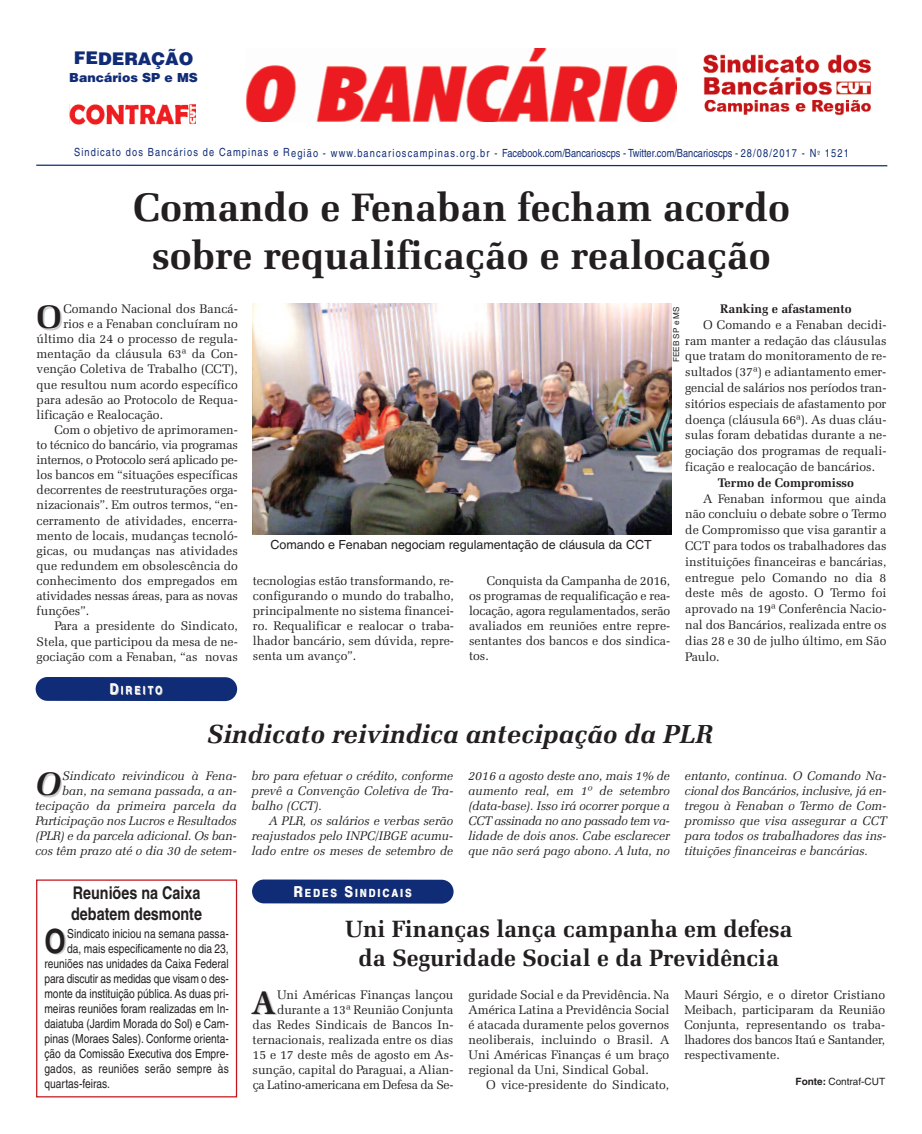
<style>
.page{position:relative;width:922px;height:1134px;background:#fff}
.page>*{position:absolute;margin:0;border:0;box-sizing:border-box;transform-origin:0 0}
.t1{font:700 40px/48px "Zapf Elliptical 711 BT";color:#231f20;text-align:center}
.t2{font:700 condensed 33.38px "Helvetica";color:#231f20}
.t3{font:700 32.62px "Zapf Elliptical 711 BT";color:#231f20}
.t4{font:italic 700 32.62px "Zapf Elliptical 711 BT";color:#231f20}
.t5{font:italic 700 26.25px "Zapf Elliptical 711 BT";color:#231f20}
.t6{font:700 23.75px/28.5px "Zapf Elliptical 711 BT";color:#231f20;text-align:center}
.t7{font:700 condensed 17.5px/21px "Helvetica";color:#231f20}
.t8{font:900 17.5px "Helvetica";color:#112c77}
.t9{font:12.5px/15px "Zapf Elliptical 711 BT";color:#231f20;text-align:justify}
.t10{font:italic 12.5px/15px "Zapf Elliptical 711 BT";color:#231f20;text-align:justify}
.t11{font:condensed 12.5px "Helvetica";color:#231f20}
.t12{font:12.5px "Zapf Elliptical 711 BT";letter-spacing:-.02em;color:#231f20}
.t13{font:12.5px "Helvetica";color:#231f20}
.t14{font:700 12.5px "Zapf Elliptical 711 BT";color:#231f20}
.t15{font:12.5px "Zapf Elliptical 711 BT";letter-spacing:-.03em;color:#231f20}
.t16{font:900 12.5px "Helvetica";color:#112c77}
.t17{font:condensed 11.25px "Helvetica";letter-spacing:.1em;color:#112c77}
.t18{font:700 condensed 11.25px "Helvetica";letter-spacing:.2em;color:#fff}
.t19{font:10px "Helvetica";color:#231f20}
.t20{font:8.12px "Helvetica";color:#231f20}
.s1{font-size:8.5px}
.s2{font-size:15px}
.s3{color:#ccc}
.s4{font-weight:700}
</style>
<div class="page">
<svg style="left:36px;top:164px;width:852px;height:3px"></svg>
<img style="left:703px;top:54px;width:168px;height:62px">
<img style="left:246px;top:48px;width:430px;height:74px">
<img style="left:69px;top:104px;width:127px;height:21px">
<div style="left:36px;top:677px;width:201px;height:24px;background:#112c77;border-radius:12px"></div>
<div style="left:252px;top:879px;width:201px;height:25px;background:#112c77;border-radius:12px"></div>
<img style="left:252px;top:304px;width:419px;height:230px">
<div style="left:36px;top:879px;width:201px;height:218px;border:1px solid #c4121a"></div>
<h3 class="t8" style="left:74px;top:48px;width:121px">FEDERAÇÃO</h3>
<p class="t16" style="left:69px;top:70px;width:130px">Bancários SP e MS</p>
<p class="t17" style="left:74px;top:149px;width:776px">Sindicato dos Bancários de Campinas e Região - www.bancarioscampinas.org.br - Facebook.com/Bancarioscps -Twitter.com/Bancarioscps - 28/08/2017 - N<span class="s1">º</span> 1521</p>
<h1 class="t1" style="left:133px;top:186px;width:658px">Comando e Fenaban fecham acordo sobre requalificação e realocação</h1>
<h3 class="t3" style="left:37px;top:304px;width:27px">O</h3>
<p class="t9" style="left:63px;top:302px;width:176px">Comando Nacional dos Bancá-</p>
<p class="t9" style="left:63px;top:317px;width:176px">rios e a Fenaban concluíram no</p>
<p class="t9" style="left:37px;top:332px;width:203px">último dia 24 o processo de regula-</p>
<p class="t9" style="left:37px;top:348px;width:203px">mentação da cláusula 63ª da Con-</p>
<p class="t9" style="left:37px;top:363px;width:203px">venção Coletiva de Trabalho (CCT),</p>
<p class="t9" style="left:37px;top:378px;width:203px">que resultou num acordo específico</p>
<p class="t9" style="left:37px;top:393px;width:203px">para adesão ao Protocolo de Requa-</p>
<p class="t9" style="left:37px;top:408px;width:128px">lificação e Realocação.</p>
<p class="t9" style="left:54px;top:423px;width:185px">Com o objetivo de aprimoramen-</p>
<p class="t12" style="left:37px;top:440px;width:203px">to técnico do bancário, via programas</p>
<p class="t15" style="left:37px;top:455px;width:203px">internos, o Protocolo será aplicado pe-</p>
<p class="t9" style="left:37px;top:469px;width:203px">los bancos em “situações específicas</p>
<p class="t9" style="left:37px;top:484px;width:202px">decorrentes de reestruturações orga-</p>
<p class="t9" style="left:37px;top:499px;width:203px">nizacionais”. Em outros termos, “en-</p>
<p class="t9" style="left:37px;top:514px;width:202px">cerramento de atividades, encerra-</p>
<p class="t9" style="left:37px;top:529px;width:203px">mento de locais, mudanças tecnoló-</p>
<p class="t9" style="left:37px;top:544px;width:203px">gicas, ou mudanças nas atividades</p>
<p class="t9" style="left:37px;top:559px;width:203px">que redundem em obsolescência do</p>
<p class="t9" style="left:37px;top:574px;width:203px">conhecimento dos empregados em</p>
<p class="t12" style="left:37px;top:591px;width:203px">atividades nessas áreas, para as novas</p>
<p class="t9" style="left:37px;top:605px;width:54px">funções”.</p>
<p class="t9" style="left:54px;top:620px;width:185px">Para a presidente do Sindicato,</p>
<p class="t9" style="left:37px;top:635px;width:203px">Stela, que participou da mesa de ne-</p>
<p class="t9" style="left:37px;top:650px;width:203px">gociação com a Fenaban, “as novas</p>
<p class="t18" style="left:110px;top:686px;width:54px"><span class="s2">D</span>IREITO</p>
<p class="t14" style="left:720px;top:304px;width:133px">Ranking e afastamento</p>
<p class="t9" style="left:685px;top:318px;width:203px;line-height:15.8px;text-indent:18px">O Comando e a Fenaban decidi&shy;ram manter a redação das cláusulas que tratam do monitoramento de re&shy;sultados (37ª) e adiantamento emer&shy;gencial de salários nos períodos tran&shy;sitórios especiais de afastamento por doença (cláusula 66ª). As duas cláu&shy;sulas foram debatidas durante a ne&shy;gociação dos programas de requali&shy;ficação e realocação de bancários.</p>
<p class="t14" style="left:717px;top:477px;width:137px">Termo de Compromisso</p>
<p class="t9" style="left:685px;top:491px;width:203px;line-height:15.8px;text-indent:18px">A Fenaban informou que ainda não concluiu o debate sobre o Termo de Compromisso que visa garantir a CCT para todos os trabalhadores das instituições financeiras e bancárias, entregue pelo Comando no dia 8 deste mês de agosto. O Termo foi aprovado na 19ª Conferência Nacio&shy;nal dos Bancários, realizada entre os dias 28 e 30 de julho último, em São Paulo.</p>
<p class="t20" style="left:673px;top:362px;width:57px;rotate:-90deg">FEEB SP e MS</p>
<p class="t13" style="left:270px;top:540px;width:383px">Comando e Fenaban negociam regulamentação de cláusula da CCT</p>
<p class="t9" style="left:253px;top:574px;width:203px">tecnologias estão transformando, re&shy;configurando o mundo do trabalho, principalmente no sistema financei&shy;ro. Requalificar e realocar o traba&shy;lhador bancário, sem dúvida, repre&shy;senta um avanço”.</p>
<p class="t9" style="left:469px;top:574px;width:203px;text-indent:18px">Conquista da Campanha de 2016, os programas de requalificação e rea&shy;locação, agora regulamentados, serão avaliados em reuniões entre repre&shy;sentantes dos bancos e dos sindica&shy;tos.</p>
<h3 class="t5" style="left:207px;top:724px;width:507px">Sindicato reivindica antecipação da PLR</h3>
<p class="t10" style="left:35px;top:769px;width:203px;text-align:right">Sindicato reivindicou à Fena&shy;ban, na semana passada, a an&shy;tecipação da primeira parcela da Participação nos Lucros e Resultados (PLR) e da parcela adicional. Os ban&shy;cos têm prazo até o dia 30 de setem-</p>
<p class="t10" style="left:252px;top:769px;width:203px">bro para efetuar o crédito, conforme prevê a Convenção Coletiva de Tra&shy;balho (CCT).</p>
<h3 class="t4" style="left:35px;top:771px;width:27px">O</h3>
<p class="t10" style="left:252px;top:814px;width:203px;text-indent:18px">A PLR, os salários e verbas serão reajustados pelo INPC/IBGE acumu&shy;lado entre os meses de setembro de</p>
<p class="t10" style="left:468px;top:769px;width:203px">2016 a agosto deste ano, mais 1% de aumento real, em 1º de setembro (data-base). Isso irá ocorrer porque a CCT assinada no ano passado tem va&shy;lidade de dois anos. Cabe esclarecer que não será pago abono. A luta, no</p>
<p class="t10" style="left:684px;top:769px;width:203px">entanto, continua. O Comando Na&shy;cional dos Bancários, inclusive, já en&shy;tregou à Fenaban o Termo de Com&shy;promisso que visa assegurar a CCT para todos os trabalhadores das ins&shy;tituições financeiras e bancárias.</p>
<h3 class="t7" style="left:71px;top:884px;width:132px">Reuniões na Caixa debatem desmonte</h3>
<h2 class="t2" style="left:44px;top:929px;width:23px">O</h2>
<p class="t11" style="left:67px;top:929px;width:163px">Sindicato iniciou na semana passa-</p>
<p class="t11" style="left:67px;top:944px;width:163px">da, mais especificamente no dia 23,</p>
<p class="t11" style="left:44px;top:959px;width:186px">reuniões nas unidades da Caixa Federal</p>
<p class="t11" style="left:44px;top:974px;width:186px">para discutir as medidas que visam o des-</p>
<p class="t11" style="left:44px;top:989px;width:186px">monte da instituição pública. As duas pri-</p>
<p class="t11" style="left:44px;top:1004px;width:186px">meiras reuniões foram realizadas em In-</p>
<p class="t11" style="left:44px;top:1019px;width:186px">daiatuba (Jardim Morada do Sol) e Cam-</p>
<p class="t11" style="left:44px;top:1034px;width:186px">pinas (Moraes Sales). Conforme orienta-</p>
<p class="t11" style="left:44px;top:1049px;width:186px">ção da Comissão Executiva dos Empre-</p>
<p class="t11" style="left:44px;top:1064px;width:186px">gados, as reuniões serão sempre às</p>
<p class="t11" style="left:44px;top:1079px;width:67px">quartas-feiras.</p>
<p class="t18" style="left:293px;top:888px;width:119px"><span class="s2">R</span><span class="s3">EDES</span> <span class="s2">S</span>INDICAIS</p>
<h3 class="t6" style="left:345px;top:917px;width:449px">Uni Finanças lança campanha em defesa da Seguridade Social e da Previdência</h3>
<p class="t9" style="left:252px;top:988px;width:202px;text-align:right">Uni Américas Finanças lançou durante a 13ª Reunião Conjunta<br>das Redes Sindicais de Bancos In&shy;ternacionais, realizada entre os dias 15 e 17 deste mês de agosto em As&shy;sunção, capital do Paraguai, a Alian&shy;ça Latino-americana em Defesa da Se-</p>
<p class="t9" style="left:468px;top:988px;width:202px">guridade Social e da Previdência. Na América Latina a Previdência Social é atacada duramente pelos governos neoliberais, incluindo o Brasil. A Uni Américas Finanças é um braço regional da Uni, Sindical Gobal.</p>
<h3 class="t3" style="left:252px;top:989px;width:24px">A</h3>
<p class="t9" style="left:486px;top:1078px;width:184px">O vice-presidente do Sindicato,</p>
<p class="t9" style="left:684px;top:988px;width:202px">Mauri Sérgio, e o diretor Cristiano Meibach, participaram da Reunião Conjunta, representando os traba&shy;lhadores dos bancos Itaú e Santander, respectivamente.</p>
<p class="t19" style="left:795px;top:1078px;width:91px"><span class="s4">Fonte:</span> Contraf-CUT</p>
</div>
